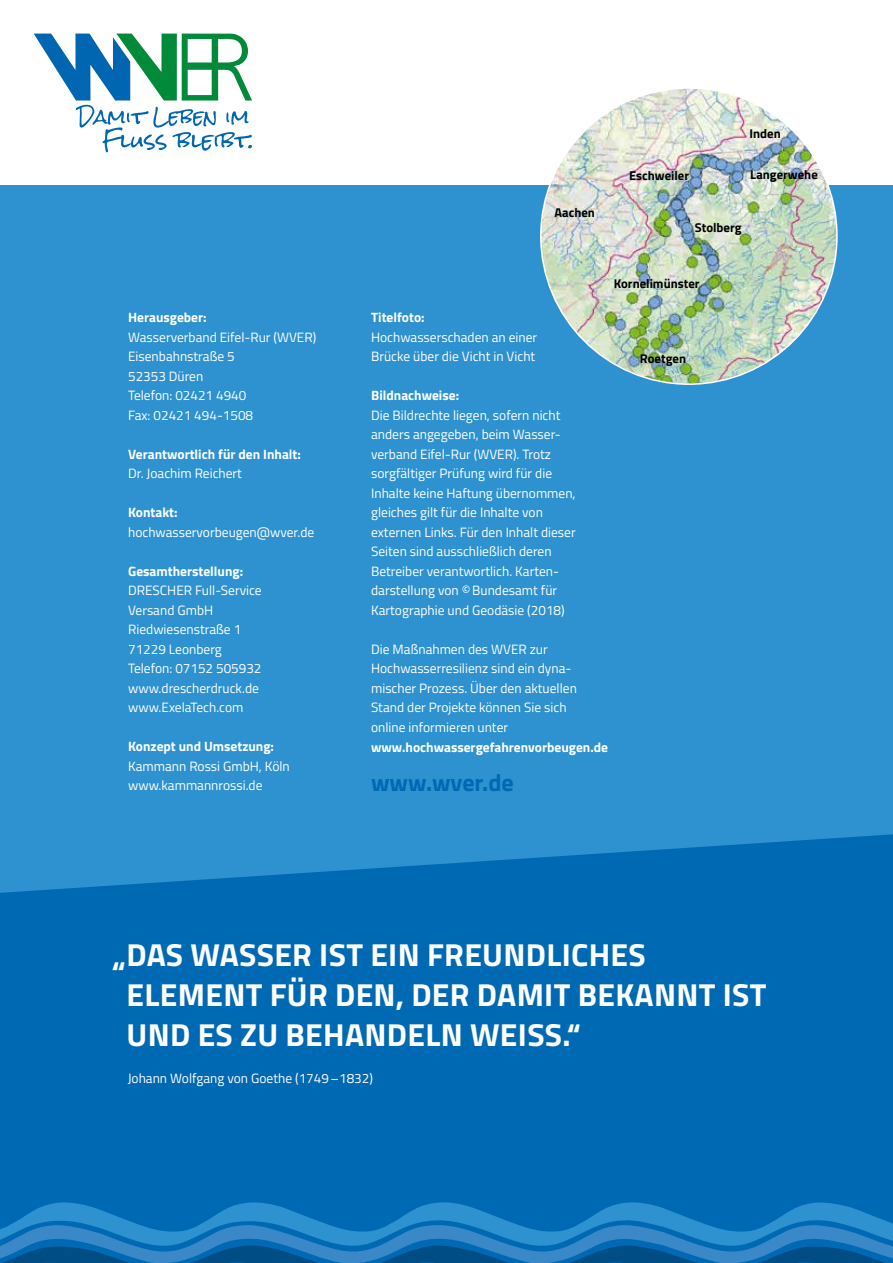
<style>
.page{position:relative;width:893px;height:1263px;background:#fff}
.page>*{position:absolute;margin:0;border:0;box-sizing:border-box;transform-origin:0 0}
.t1{font:700 31.8px/39.8px "Titillium Web";letter-spacing:.01em;color:#fff}
.t2{font:700 24px "Titillium Web";color:#0069b4}
.t3{font:13.5px/19.5px "Titillium Web";color:#fff}
.t4{font:700 13.5px "Titillium Web";color:#fff}
.t5{font:700 12.75px "Titillium Web";color:#000}
</style>
<div class="page">
<div style="left:0;top:186px;width:893px;height:895px;background:#2e92d0"></div>
<svg style="left:0;top:834px;width:893px;height:368px;background:#036cb6"></svg>
<svg style="left:34px;top:34px;width:218px;height:118px"></svg>
<img style="left:541px;top:88px;width:296px;height:296px;border-radius:148px">
<svg style="left:0;top:1202px;width:893px;height:61px;background:#1876b9"></svg>
<p class="t4" style="left:128px;top:307px;width:80px">Herausgeber:</p>
<p class="t3" style="left:128px;top:327px;width:190px">Wasserverband Eifel-Rur (WVER)<br>Eisenbahnstraße 5<br>52353 Düren<br>Telefon: 02421 4940<br>Fax: 02421 494-1508</p>
<p class="t4" style="left:128px;top:444px;width:174px">Verantwortlich für den Inhalt:</p>
<p class="t3" style="left:128px;top:463px;width:115px">Dr. Joachim Reichert</p>
<p class="t4" style="left:128px;top:502px;width:51px">Kontakt:</p>
<p class="t3" style="left:128px;top:522px;width:188px">hochwasservorbeugen@wver.de</p>
<p class="t4" style="left:128px;top:561px;width:117px">Gesamtherstellung:</p>
<p class="t3" style="left:128px;top:580px;width:135px">DRESCHER Full-Service<br>Versand GmbH<br>Riedwiesenstraße 1<br>71229 Leonberg<br>Telefon: 07152 505932 www.drescherdruck.de www.ExelaTech.com</p>
<p class="t4" style="left:128px;top:736px;width:147px">Konzept und Umsetzung:</p>
<p class="t3" style="left:128px;top:756px;width:163px">Kammann Rossi GmbH, Köln www.kammannrossi.de</p>
<p class="t5" style="left:554px;top:203px;width:42px">Aachen</p>
<p class="t5" style="left:629px;top:166px;width:62px">Eschweiler</p>
<p class="t5" style="left:749px;top:124px;width:33px">Inden</p>
<p class="t5" style="left:750px;top:164px;width:69px">Langerwehe</p>
<p class="t5" style="left:695px;top:218px;width:48px">Stolberg</p>
<p class="t4" style="left:371px;top:307px;width:55px">Titelfoto:</p>
<p class="t3" style="left:371px;top:327px;width:168px">Hochwasserschaden an einer<br>Brücke über die Vicht in Vicht</p>
<p class="t4" style="left:371px;top:385px;width:90px">Bildnachweise:</p>
<p class="t3" style="left:371px;top:405px;width:206px">Die Bildrechte liegen, sofern nicht anders angegeben, beim Wasser&shy;verband Eifel-Rur (WVER). Trotz sorgfältiger Prüfung wird für die Inhalte keine Haftung übernommen, gleiches gilt für die Inhalte von externen Links. Für den Inhalt dieser Seiten sind ausschließlich deren Betreiber verantwortlich. Karten&shy;darstellung von ©Bundesamt für Kartographie und Geodäsie (2018)</p>
<p class="t3" style="left:371px;top:639px;width:207px">Die Maßnahmen des WVER zur<br>Hochwasserresilienz sind ein dyna&shy;mischer Prozess. Über den aktuellen<br>Stand der Projekte können Sie sich online informieren unter</p>
<p class="t5" style="left:614px;top:274px;width:87px">Kornelimünster</p>
<p class="t5" style="left:640px;top:348px;width:48px">Roetgen</p>
<p class="t4" style="left:371px;top:736px;width:238px">www.hochwassergefahrenvorbeugen.de</p>
<h2 class="t2" style="left:371px;top:764px;width:144px">www.wver.de</h2>
<h1 class="t1" style="left:127px;top:933px;width:641px;text-indent:-14px">„DAS WASSER IST EIN FREUNDLICHES<br>ELEMENT FÜR DEN, DER DAMIT BEKANNT IST<br>UND ES ZU BEHANDELN WEISS.“</h1>
<p class="t3" style="left:128px;top:1068px;width:247px">Johann Wolfgang von Goethe (1749–1832)</p>
</div>
